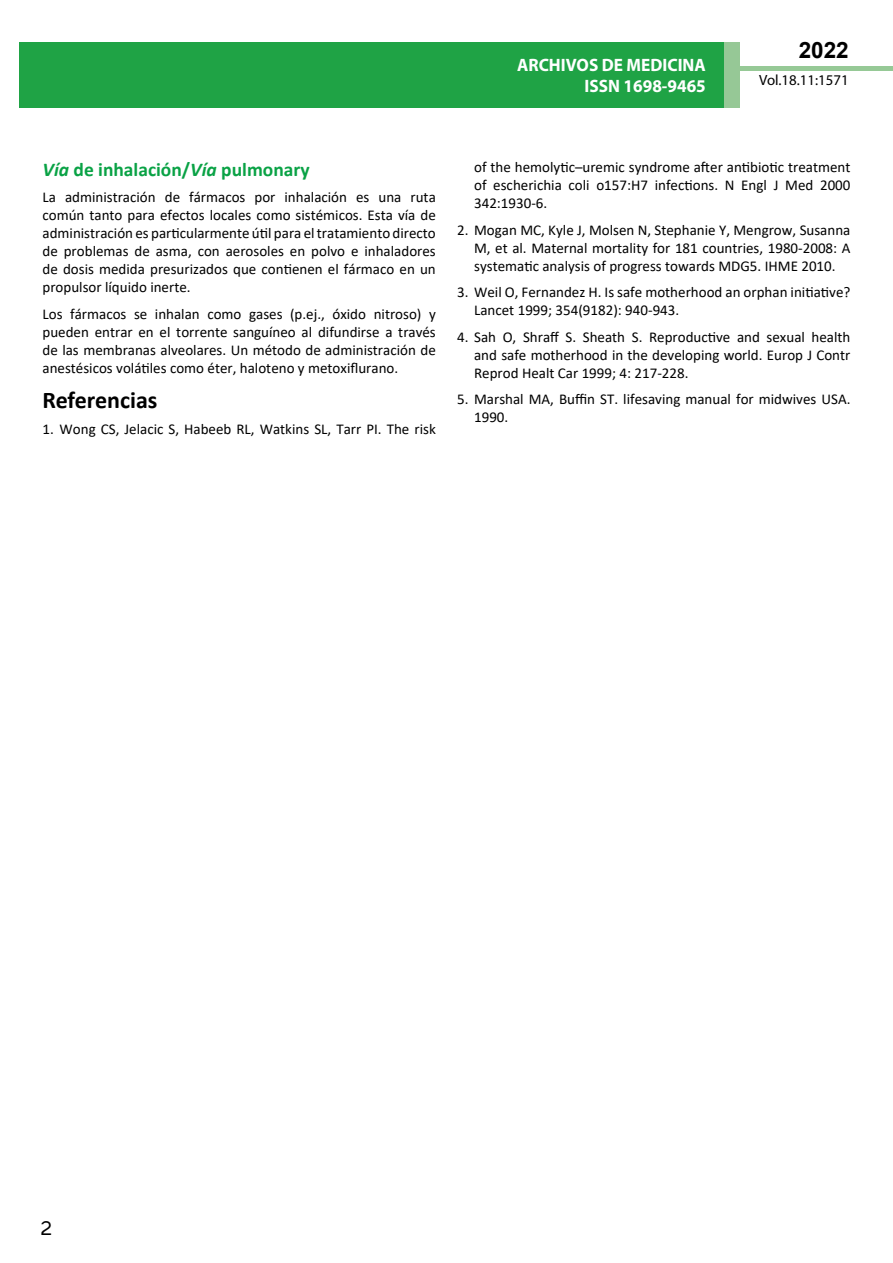
<style>
.page{position:relative;width:893px;height:1263px;background:#fff}
.page>*{position:absolute;margin:0;border:0;box-sizing:border-box;transform-origin:0 0}
.t1{font:25.5px "Tunga";color:#000}
.t2{font:700 24px "Calibri";color:#000}
.t3{font:700 22.5px "Arial";color:#000}
.t4{font:700 19.5px "Calibri";color:#09a245}
.t5{font:700 18px/21.6px "Myriad Pro";color:#fff;text-align:right;scale:.96 1}
.t6{font:15px/18px "Calibri";color:#000;text-align:justify}
.t7{font:14.85px "Myriad Pro";color:#000}
.s1{font-style:italic}
</style>
<div class="page">
<div style="left:722px;top:66px;width:171px;height:5px;background:#96c996"></div>
<div style="left:19px;top:42px;width:706px;height:66px;background:#1fa345"></div>
<div style="left:725px;top:42px;width:15px;height:66px;background:#96c896"></div>
<p class="t5" style="left:517px;top:53px;width:198px">ARCHIVOS DE MEDICINA<br>ISSN 1698-9465</p>
<h3 class="t3" style="left:799px;top:35px;width:52px">2022</h3>
<p class="t7" style="left:759px;top:71px;width:91px">Vol.18.11:1571</p>
<h3 class="t4" style="left:43px;top:156px;width:269px"><span class="s1">Vía</span> de inhalación/<span class="s1">Vía</span> pulmonary</h3>
<p class="t6" style="left:43px;top:188px;width:395px">La administración de fármacos por inhalación es una ruta común tanto para efectos locales como sistémicos. Esta vía de administración es particularmente útil para el tratamiento directo de problemas de asma, con aerosoles en polvo e inhaladores de dosis medida presurizados que contienen el fármaco en un propulsor líquido inerte.</p>
<p class="t6" style="left:43px;top:304px;width:395px">Los fármacos se inhalan como gases (p.ej., óxido nitroso) y pueden entrar en el torrente sanguíneo al difundirse a través de las membranas alveolares. Un método de administración de anestésicos volátiles como éter, haloteno y metoxiflurano.</p>
<h2 class="t2" style="left:43px;top:383px;width:116px">Referencias</h2>
<p class="t6" style="left:43px;top:420px;width:395px">1. Wong CS, Jelacic S, Habeeb RL, Watkins SL, Tarr PI. The risk</p>
<p class="t6" style="left:474px;top:158px;width:378px">of the hemolytic–uremic syndrome after antibiotic treatment of escherichia coli o157:H7 infections. N Engl J Med 2000<br>342:1930-6.</p>
<p class="t6" style="left:474px;top:221px;width:378px;text-indent:-17px">2. Mogan MC, Kyle J, Molsen N, Stephanie Y, Mengrow, Susanna M, et al. Maternal mortality for 181 countries, 1980-2008: A systematic analysis of progress towards MDG5. IHME 2010.</p>
<p class="t6" style="left:474px;top:283px;width:378px;text-indent:-17px">3. Weil O, Fernandez H. Is safe motherhood an orphan initiative?<br>Lancet 1999; 354(9182): 940-943.</p>
<p class="t6" style="left:474px;top:328px;width:378px;text-indent:-17px">4. Sah O, Shraff S. Sheath S. Reproductive and sexual health and safe motherhood in the developing world. Europ J Contr Reprod Healt Car 1999; 4: 217-228.</p>
<p class="t6" style="left:474px;top:390px;width:378px;text-indent:-17px">5. Marshal MA, Buffin ST. lifesaving manual for midwives USA.<br>1990.</p>
<h1 class="t1" style="left:41px;top:1211px;width:13px">2</h1>
</div>
